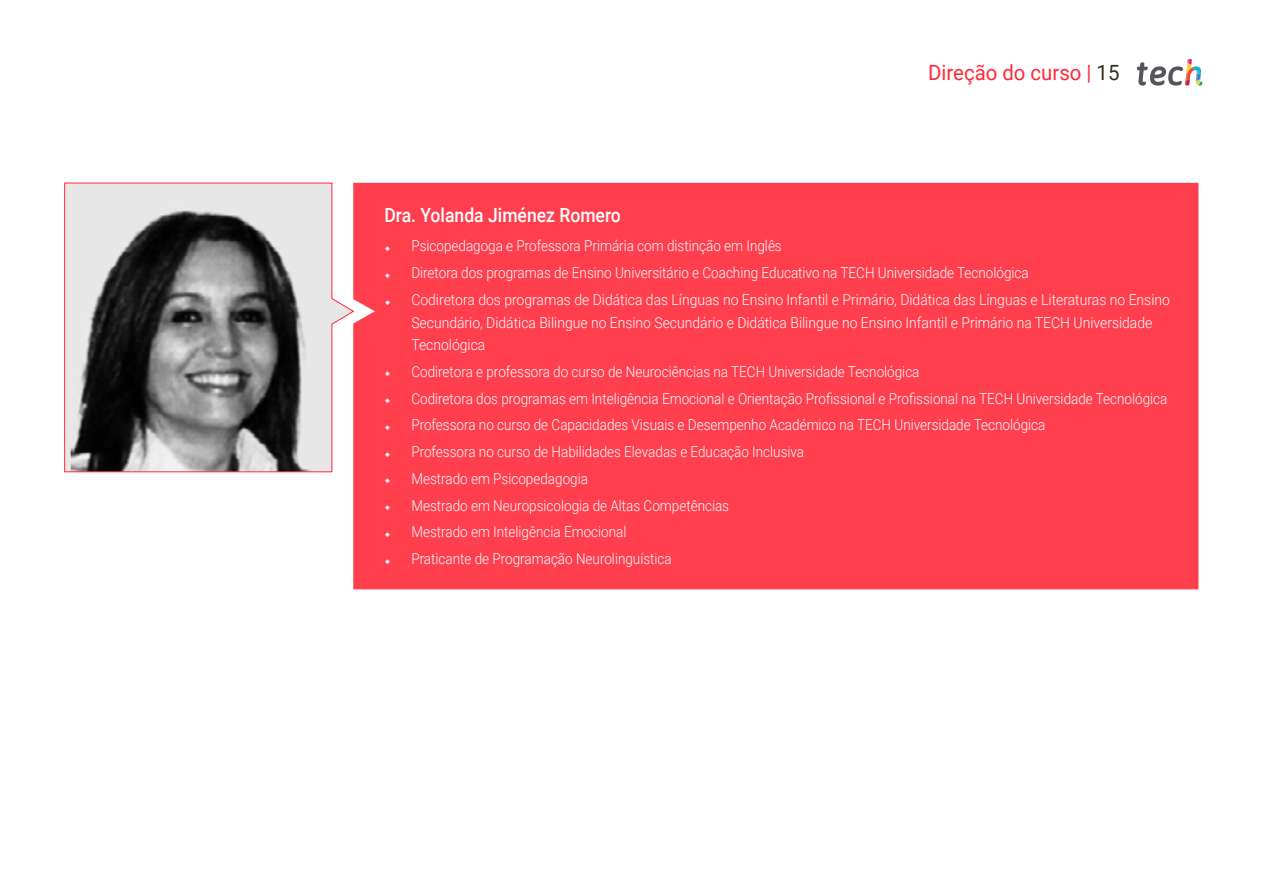
<style>
.page{position:relative;width:1263px;height:893px;background:#fff}
.page>*{position:absolute;margin:0;border:0;box-sizing:border-box;transform-origin:0 0}
.t1{font:21px "Roboto";color:#ff293a}
.t2{font:500 19.5px "Roboto";color:#fff;scale:.9 1}
.t3{font:300 15px/26.7px "Roboto";color:#fff;scale:.9 1}
.t4{font:300 15px/22.5px "Roboto";color:#fff;scale:.93 1}
.s1{color:#312e20}
</style>
<div class="page">
<svg style="left:1137px;top:59px;width:65px;height:27px"></svg>
<div style="left:353px;top:183px;width:845px;height:406px;background:#ff3e4e"></div>
<svg style="left:64px;top:183px;width:290px;height:289px;background:#918a8b"></svg>
<svg style="left:385px;top:246px;width:5px;height:5px"></svg>
<svg style="left:385px;top:273px;width:5px;height:5px"></svg>
<svg style="left:385px;top:300px;width:5px;height:5px"></svg>
<svg style="left:385px;top:371px;width:5px;height:5px"></svg>
<svg style="left:385px;top:398px;width:5px;height:5px"></svg>
<svg style="left:385px;top:425px;width:5px;height:5px"></svg>
<svg style="left:385px;top:452px;width:5px;height:5px"></svg>
<svg style="left:385px;top:478px;width:5px;height:5px"></svg>
<svg style="left:385px;top:505px;width:5px;height:5px"></svg>
<svg style="left:385px;top:532px;width:5px;height:5px"></svg>
<svg style="left:385px;top:559px;width:5px;height:5px"></svg>
<h1 class="t1" style="left:928px;top:57px;width:193px">Direção do curso | <span class="s1">15</span></h1>
<h2 class="t2" style="left:384px;top:201px;width:264px">Dra. Yolanda Jiménez Romero</h2>
<p class="t3" style="left:411px;top:232px;width:844px">Psicopedagoga e Professora Primária com distinção em Inglês<br>Diretora dos programas de Ensino Universitário e Coaching Educativo na TECH Universidade Tecnológica<br>Codiretora dos programas de Didática das Línguas no Ensino Infantil e Primário, Didática das Línguas e Literaturas no Ensino</p>
<p class="t4" style="left:411px;top:310px;width:798px">Secundário, Didática Bilingue no Ensino Secundário e Didática Bilingue no Ensino Infantil e Primário na TECH Universidade<br>Tecnológica</p>
<p class="t3" style="left:411px;top:357px;width:842px">Codiretora e professora do curso de Neurociências na TECH Universidade Tecnológica<br>Codiretora dos programas em Inteligência Emocional e Orientação Profissional e Profissional na TECH Universidade Tecnológica Professora no curso de Capacidades Visuais e Desempenho Académico na TECH Universidade Tecnológica<br>Professora no curso de Habilidades Elevadas e Educação Inclusiva<br>Mestrado em Psicopedagogia<br>Mestrado em Neuropsicologia de Altas Competências<br>Mestrado em Inteligência Emocional<br>Praticante de Programação Neurolinguística</p>
</div>
